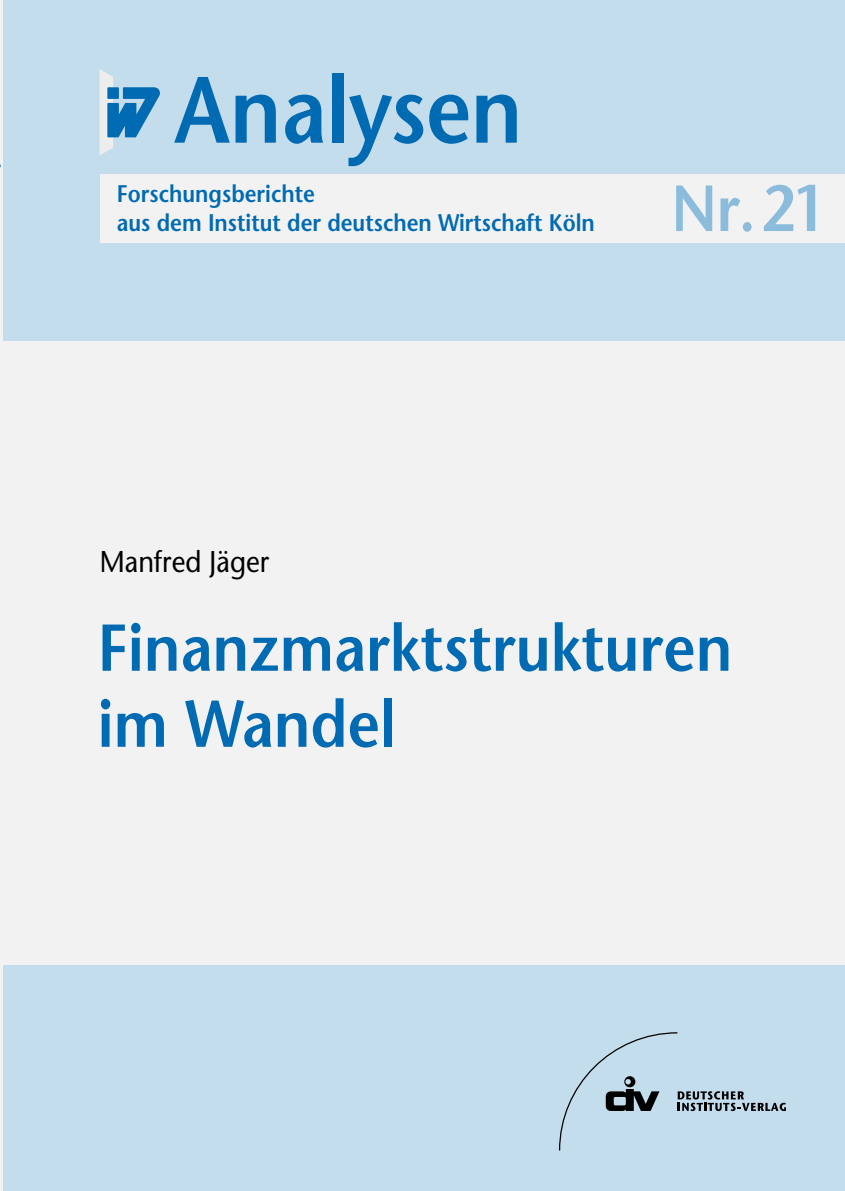
<style>
.page{position:relative;width:845px;height:1191px;background:#f2f2f3}
.page>*{position:absolute;margin:0;border:0;box-sizing:border-box;transform-origin:0 0}
.t1{font:600 66px/76px "Stone Sans";color:#006ab2;scale:.9 1}
.t2{font:600 65px "Stone Sans";color:#8cbcdc;scale:.9 1}
.t3{font:30px "Stone Sans";color:#000;scale:.9 1}
.t4{font:600 24px/29px "Stone Sans";color:#006ab2;scale:.9 1}
</style>
<div class="page">
<div style="left:4px;top:0;width:841px;height:341px;background:#c4dded"></div>
<div style="left:100px;top:175px;width:745px;height:68px;background:#f2f2f3"></div>
<div style="left:4px;top:965px;width:841px;height:226px;background:#c4dded"></div>
<svg style="left:559px;top:1032px;width:227px;height:118px"></svg>
<svg style="left:99px;top:69px;width:61px;height:86px"></svg>
<svg style="left:174px;top:77px;width:102px;height:66px"></svg>
<svg style="left:285px;top:95px;width:38px;height:49px"></svg>
<div style="left:332px;top:74px;width:11px;height:69px;background:#006ab2"></div>
<svg style="left:348px;top:95px;width:75px;height:71px"></svg>
<svg style="left:429px;top:95px;width:40px;height:49px"></svg>
<svg style="left:476px;top:95px;width:41px;height:48px"></svg>
<p class="t4" style="left:117px;top:179px;width:532px">Forschungsberichte<br>aus dem Institut der deutschen Wirtschaft Köln</p>
<h2 class="t2" style="left:671px;top:168px;width:173px">Nr. 21</h2>
<p class="t3" style="left:100px;top:543px;width:190px">Manfred Jäger</p>
<h1 class="t1" style="left:98px;top:609px;width:707px">Finanzmarktstrukturen im Wandel</h1>
</div>
